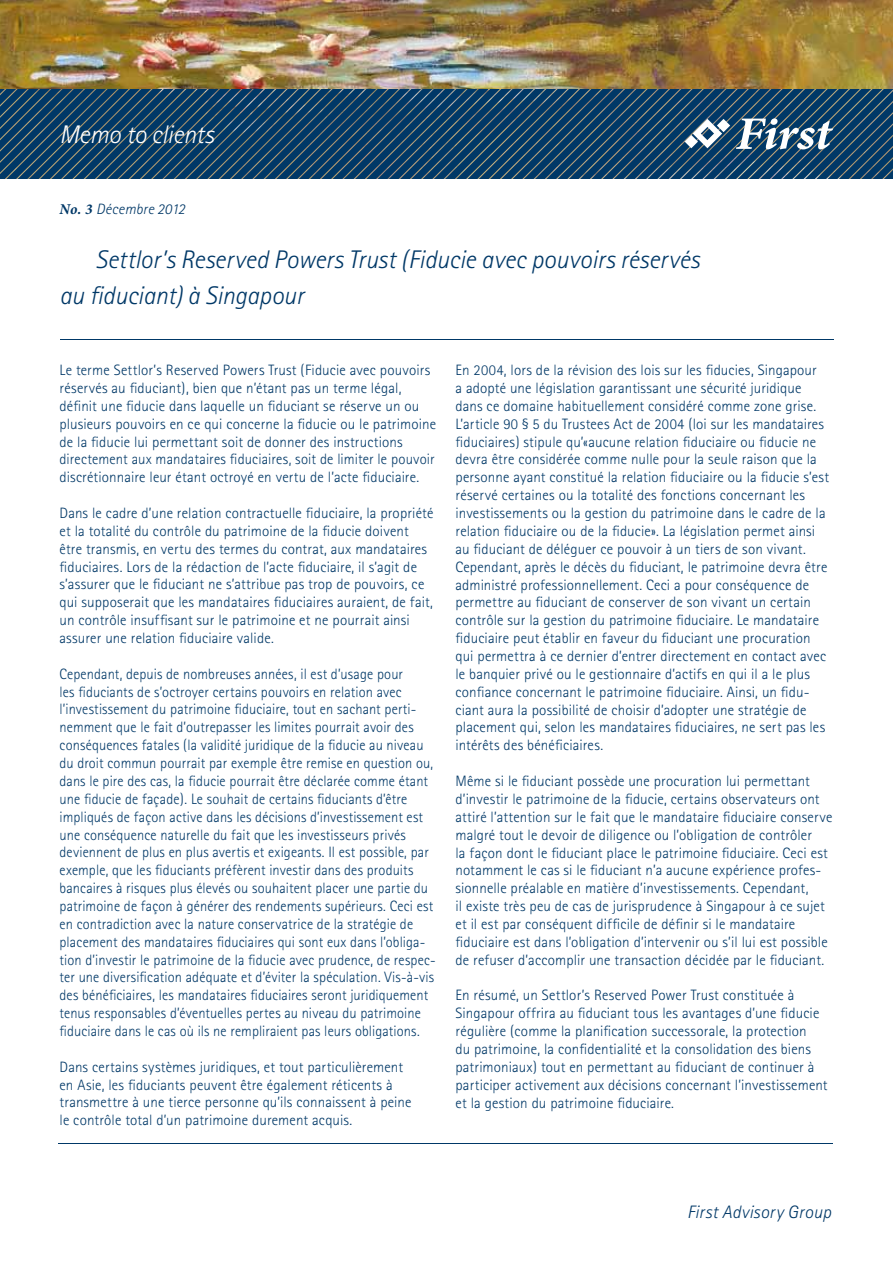
<style>
.page{position:relative;width:893px;height:1263px;background:#fff}
.page>*{position:absolute;margin:0;border:0;box-sizing:border-box;transform-origin:0 0}
.t1{font:italic 300 25.5px/35.7px "Rotis Sans Serif";color:#003867}
.t2{font:italic 300 25.5px "Rotis Sans Serif";letter-spacing:-.005em;color:#fff}
.t3{font:italic 300 18px "Rotis Sans Serif";letter-spacing:.02em;color:#003867}
.t4{font:300 15px/17.9px "Rotis Sans Serif";letter-spacing:.01em;color:#003867}
.t5{font:300 15px/17.9px "Rotis Sans Serif";letter-spacing:.01em;color:#003867;scale:.96 1}
.t6{font:italic 300 15px "Rotis Sans Serif";letter-spacing:.005em;color:#003867}
.s1{font-family:"Minion Pro";font-weight:700}
</style>
<div class="page">
<img style="left:0;top:0;width:893px;height:89px">
<svg style="left:0;top:89px;width:893px;height:90px;fill:#003867"></svg>
<svg style="left:736px;top:118px;width:97px;height:31px"></svg>
<svg style="left:685px;top:119px;width:45px;height:29px"></svg>
<hr style="left:59px;top:1143px;width:774px;height:1px;background:#003867">
<hr style="left:60px;top:340px;width:773px;height:1px;background:#003867">
<h1 class="t2" style="left:60px;top:120px;width:156px">Memo to clients</h1>
<p class="t6" style="left:59px;top:201px;width:127px"><span class="s1">No. 3</span> Décembre 2012</p>
<h1 class="t1" style="left:60px;top:242px;width:642px;text-indent:36px">Settlor’s Reserved Powers Trust (Fiducie avec pouvoirs réservés au fiduciant) à Singapour</h1>
<p class="t4" style="left:60px;top:361px;width:378px">Le terme Settlor’s Reserved Powers Trust (Fiducie avec pouvoirs réservés au fiduciant), bien que n’étant pas un terme légal, définit une fiducie dans laquelle un fiduciant se réserve un ou plusieurs pouvoirs en ce qui concerne la fiducie ou le patrimoine de la fiducie lui permettant soit de donner des instructions directement aux mandataires fiduciaires, soit de limiter le pouvoir discrétionnaire leur étant octroyé en vertu de l’acte fiduciaire.</p>
<p class="t4" style="left:60px;top:504px;width:375px">Dans le cadre d’une relation contractuelle fiduciaire, la propriété et la totalité du contrôle du patrimoine de la fiducie doivent être transmis, en vertu des termes du contrat, aux mandataires fiduciaires. Lors de la rédaction de l’acte fiduciaire, il s’agit de s’assurer que le fiduciant ne s’attribue pas trop de pouvoirs, ce qui supposerait que les mandataires fiduciaires auraient, de fait, un contrôle insuffisant sur le patrimoine et ne pourrait ainsi assurer une relation fiduciaire valide.</p>
<p class="t5" style="left:60px;top:665px;width:394px">Cependant, depuis de nombreuses années, il est d’usage pour<br>les fiduciants de s’octroyer certains pouvoirs en relation avec l’investissement du patrimoine fiduciaire, tout en sachant perti&shy;nemment que le fait d’outrepasser les limites pourrait avoir des conséquences fatales (la validité juridique de la fiducie au niveau du droit commun pourrait par exemple être remise en question ou, dans le pire des cas, la fiducie pourrait être déclarée comme étant une fiducie de façade). Le souhait de certains fiduciants d’être impliqués de façon active dans les décisions d’investissement est une conséquence naturelle du fait que les investisseurs privés deviennent de plus en plus avertis et exigeants. Il est possible, par exemple, que les fiduciants préfèrent investir dans des produits bancaires à risques plus élevés ou souhaitent placer une partie du patrimoine de façon à générer des rendements supérieurs. Ceci est en contradiction avec la nature conservatrice de la stratégie de placement des mandataires fiduciaires qui sont eux dans l’obliga&shy;tion d’investir le patrimoine de la fiducie avec prudence, de respec&shy;ter une diversification adéquate et d’éviter la spéculation. Vis-à-vis des bénéficiaires, les mandataires fiduciaires seront juridiquement tenus responsables d’éventuelles pertes au niveau du patrimoine fiduciaire dans le cas où ils ne rempliraient pas leurs obligations.</p>
<p class="t4" style="left:60px;top:1058px;width:354px">Dans certains systèmes juridiques, et tout particulièrement en Asie, les fiduciants peuvent être également réticents à transmettre à une tierce personne qu’ils connaissent à peine le contrôle total d’un patrimoine durement acquis.</p>
<p class="t4" style="left:455px;top:361px;width:375px">En 2004, lors de la révision des lois sur les fiducies, Singapour<br>a adopté une législation garantissant une sécurité juridique dans ce domaine habituellement considéré comme zone grise.<br>L’article 90 § 5 du Trustees Act de 2004 (loi sur les mandataires fiduciaires) stipule qu’«aucune relation fiduciaire ou fiducie ne devra être considérée comme nulle pour la seule raison que la personne ayant constitué la relation fiduciaire ou la fiducie s’est réservé certaines ou la totalité des fonctions concernant les investissements ou la gestion du patrimoine dans le cadre de la relation fiduciaire ou de la fiducie». La législation permet ainsi au fiduciant de déléguer ce pouvoir à un tiers de son vivant.<br>Cependant, après le décès du fiduciant, le patrimoine devra être administré professionnellement. Ceci a pour conséquence de permettre au fiduciant de conserver de son vivant un certain contrôle sur la gestion du patrimoine fiduciaire. Le mandataire fiduciaire peut établir en faveur du fiduciant une procuration qui permettra à ce dernier d’entrer directement en contact avec le banquier privé ou le gestionnaire d’actifs en qui il a le plus confiance concernant le patrimoine fiduciaire. Ainsi, un fidu&shy;ciant aura la possibilité de choisir d’adopter une stratégie de placement qui, selon les mandataires fiduciaires, ne sert pas les intérêts des bénéficiaires.</p>
<p class="t4" style="left:455px;top:772px;width:378px">Même si le fiduciant possède une procuration lui permettant d’investir le patrimoine de la fiducie, certains observateurs ont attiré l’attention sur le fait que le mandataire fiduciaire conserve malgré tout le devoir de diligence ou l’obligation de contrôler<br>la façon dont le fiduciant place le patrimoine fiduciaire. Ceci est notamment le cas si le fiduciant n’a aucune expérience profes&shy;sionnelle préalable en matière d’investissements. Cependant,<br>il existe très peu de cas de jurisprudence à Singapour à ce sujet et il est par conséquent difficile de définir si le mandataire fiduciaire est dans l’obligation d’intervenir ou s’il lui est possible de refuser d’accomplir une transaction décidée par le fiduciant.</p>
<p class="t4" style="left:455px;top:986px;width:374px">En résumé, un Settlor’s Reserved Power Trust constituée à Singapour offrira au fiduciant tous les avantages d’une fiducie régulière (comme la planification successorale, la protection<br>du patrimoine, la confidentialité et la consolidation des biens patrimoniaux) tout en permettant au fiduciant de continuer à participer activement aux décisions concernant l’investissement et la gestion du patrimoine fiduciaire.</p>
<p class="t3" style="left:687px;top:1201px;width:146px">First Advisory Group</p>
</div>
